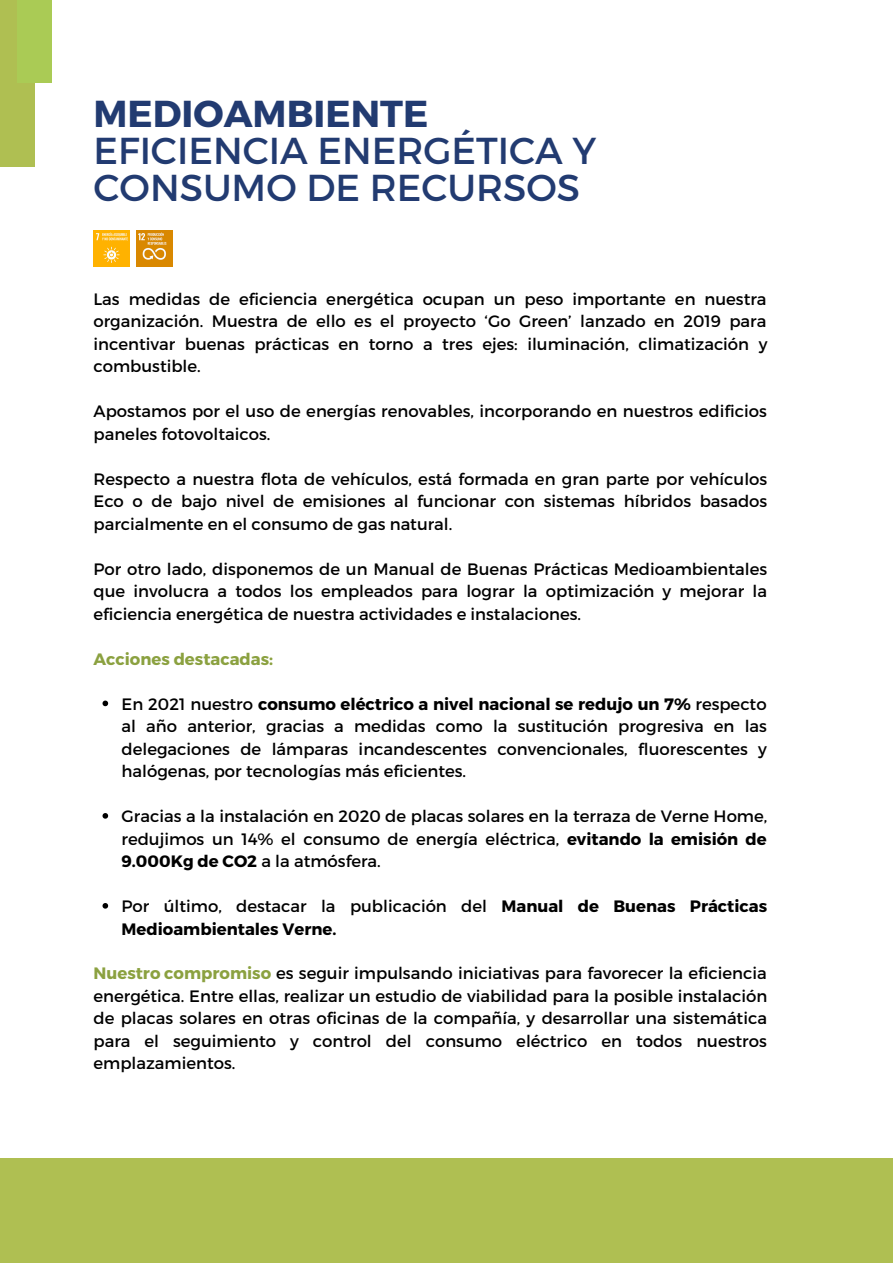
<style>
.page{position:relative;width:893px;height:1264px;background:#fff}
.page>*{position:absolute;margin:0;border:0;box-sizing:border-box;transform-origin:0 0}
.t1{font:37.5px/37px "Montserrat";color:#223b71}
.t2{font:700 37.5px "Montserrat";color:#223b71}
.t3{font:16.5px/22.5px "Montserrat";color:#000;text-align:justify}
.t4{font:700 16.5px/22.5px "Montserrat";color:#000}
.t5{font:700 16.5px "Montserrat";color:#8ba140}
.s1{font-weight:700}
.s2{font-weight:400}
.s3{font-weight:700;color:#8ba140}
</style>
<div class="page">
<div style="left:0;top:0;width:35px;height:166px;background:#afbf52"></div>
<div style="left:17px;top:0;width:35px;height:83px;background:#aacb55"></div>
<svg style="left:102px;top:700px;width:6px;height:6px"></svg>
<svg style="left:102px;top:813px;width:6px;height:5px"></svg>
<svg style="left:102px;top:903px;width:6px;height:5px"></svg>
<img style="left:93px;top:230px;width:36px;height:36px">
<img style="left:136px;top:230px;width:36px;height:36px">
<div style="left:0;top:1157px;width:892px;height:105px;background:#afbf52"></div>
<h1 class="t2" style="left:93px;top:89px;width:336px">MEDIOAMBIENTE</h1>
<h1 class="t1" style="left:93px;top:130px;width:504px">EFICIENCIA ENERGÉTICA Y<br>CONSUMO DE RECURSOS</h1>
<p class="t3" style="left:93px;top:287px;width:675px">Las medidas de eficiencia energética ocupan un peso importante en nuestra organización. Muestra de ello es el proyecto ‘Go Green’ lanzado en 2019 para incentivar buenas prácticas en torno a tres ejes: iluminación, climatización y combustible.</p>
<p class="t3" style="left:93px;top:399px;width:674px">Apostamos por el uso de energías renovables, incorporando en nuestros edificios paneles fotovoltaicos.</p>
<p class="t3" style="left:93px;top:466px;width:675px">Respecto a nuestra flota de vehículos, está formada en gran parte por vehículos Eco o de bajo nivel de emisiones al funcionar con sistemas híbridos basados parcialmente en el consumo de gas natural.</p>
<p class="t3" style="left:93px;top:556px;width:675px">Por otro lado, disponemos de un Manual de Buenas Prácticas Medioambientales que involucra a todos los empleados para lograr la optimización y mejorar la eficiencia energética de nuestra actividades e instalaciones.</p>
<p class="t5" style="left:93px;top:648px;width:181px">Acciones destacadas:</p>
<p class="t3" style="left:121px;top:691px;width:647px">En 2021 nuestro <span class="s1">consumo eléctrico a nivel nacional se redujo un 7%</span> respecto al año anterior, gracias a medidas como la sustitución progresiva en las delegaciones de lámparas incandescentes convencionales, fluorescentes y halógenas, por tecnologías más eficientes.</p>
<p class="t3" style="left:121px;top:804px;width:647px">Gracias a la instalación en 2020 de placas solares en la terraza de Verne Home, redujimos un 14% el consumo de energía eléctrica, <span class="s1">evitando la emisión de 9.000Kg de CO2</span> a la atmósfera.</p>
<p class="t4" style="left:121px;top:894px;width:647px"><span class="s2">Por último, destacar la publicación del</span> Manual de Buenas Prácticas<br>Medioambientales Verne.</p>
<p class="t3" style="left:93px;top:961px;width:675px"><span class="s3">Nuestro compromiso</span> es seguir impulsando iniciativas para favorecer la eficiencia energética. Entre ellas, realizar un estudio de viabilidad para la posible instalación de placas solares en otras oficinas de la compañía, y desarrollar una sistemática para el seguimiento y control del consumo eléctrico en todos nuestros emplazamientos.</p>
</div>
